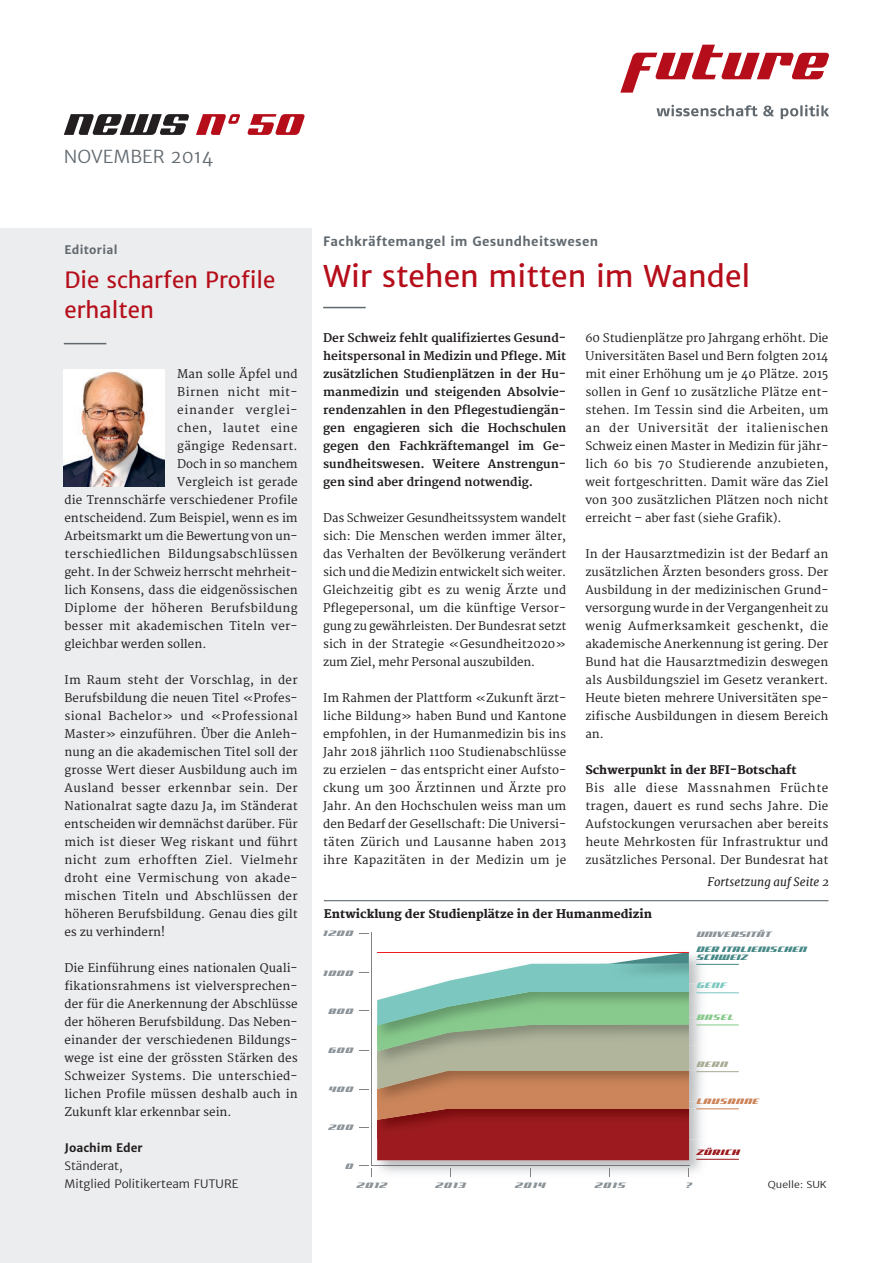
<style>
.page{position:relative;width:893px;height:1263px;background:#fff}
.page>*{position:absolute;margin:0;border:0;box-sizing:border-box;transform-origin:0 0}
.Titel-rot{font:30px "Merriweather Sans";color:#b50e1a}
.Editorial-Titel{font:22.5px/30px "Merriweather Sans";color:#b50e1a}
.Newsletter-Monat{font:300 18px "Merriweather Sans";color:#61696f}
.t1{font:15px "Bullet Small Caps Alt";color:#8a9399}
.t2{font:15px "Bullet Small Caps Alt";color:#478a87}
.t3{font:15px "Bullet Small Caps Alt";color:#7bc8c1}
.t4{font:15px "Bullet Small Caps Alt";color:#a7ac95}
.t5{font:15px "Bullet Small Caps Alt";color:#89ca8d}
.t6{font:13.8px "Bullet Small Caps Alt";color:#478a87;scale:1.09 1}
.t7{font:13.8px "Bullet Small Caps Alt";color:#8a9399;scale:1.09 1}
.t8{font:13.8px "Bullet Small Caps Alt";color:#cc8359;scale:1.09 1}
.t9{font:13.8px "Bullet Small Caps Alt";color:#7bc8c1;scale:1.09 1}
.t10{font:13.8px "Bullet Small Caps Alt";color:#a7ac95;scale:1.09 1}
.Rubriktitel{font:700 12.75px "Merriweather Sans";letter-spacing:.025em;color:#61696f}
.Fliesstext{font:11.7px/18px "Merriweather";letter-spacing:.01em;color:#231f20;text-align:justify}
.Lead{font:700 11.7px/18px "Merriweather";color:#231f20;text-align:justify}
.Fliesstext-Titel{font:800 11.7px "Merriweather";color:#231f20}
.Fliesstext-2{font:11.7px "Merriweather";letter-spacing:.035em;color:#231f20}
.Editorial-Funktion{font:300 11.7px "Merriweather Sans";color:#231f20}
.Fortsetztung{font:italic 11.7px "Merriweather";color:#231f20}
.Fliesstext-3{font:11.7px "Merriweather";letter-spacing:.03em;color:#231f20}
.Fliesstext-4{font:11.7px "Merriweather";letter-spacing:.065em;color:#231f20}
.Fliesstext-5{font:11.7px "Merriweather";letter-spacing:.04em;color:#231f20}
.Fliesstext-6{font:11.7px "Merriweather";letter-spacing:.055em;color:#231f20}
.Editorial-Autor{font:700 11.7px "Merriweather Sans";color:#231f20}
.Editorial-Rubriktite{font:700 11.7px "Merriweather Sans";letter-spacing:.025em;color:#61696f}
.t11{font:800 10.65px "Merriweather";color:#231f20;scale:1.09 1}
.t12{font:300 10.5px "Merriweather Sans";color:#231f20}
.t13{font:300 9.6px "Merriweather Sans";color:#231f20;scale:1.09 1}
</style>
<div class="page">
<hr style="left:323px;top:307px;width:43px;height:1px;background:#61696f">
<div style="left:0;top:228px;width:312px;height:1035px;background:#ecedef"></div>
<hr style="left:64px;top:343px;width:42px;height:1px;background:#61696f">
<img style="left:64px;top:369px;width:100px;height:117px">
<svg style="left:620px;top:45px;width:209px;height:48px"></svg>
<svg style="left:656px;top:105px;width:173px;height:14px"></svg>
<hr style="left:324px;top:900px;width:504px;height:1px;background:#61696f">
<svg style="left:359px;top:932px;width:380px;height:245px"></svg>
<p class="Newsletter-Monat" style="left:64px;top:146px;width:151px">NOVEMBER 2014</p>
<p class="Editorial-Rubriktite" style="left:64px;top:243px;width:55px">Editorial</p>
<p class="Editorial-Titel" style="left:64px;top:265px;width:212px">Die scharfen Profile erhalten</p>
<p class="Fliesstext" style="left:177px;top:365px;width:122px">Man solle Äpfel und</p>
<p class="Fliesstext-5" style="left:177px;top:385px;width:122px">Birnen nicht mit-</p>
<p class="Fliesstext-4" style="left:177px;top:403px;width:122px">einander verglei-</p>
<p class="Fliesstext-6" style="left:177px;top:421px;width:122px">chen, lautet eine</p>
<p class="Fliesstext-3" style="left:177px;top:439px;width:122px">gängige Redensart.</p>
<p class="Fliesstext" style="left:177px;top:455px;width:122px">Doch in so manchem</p>
<p class="Fliesstext" style="left:177px;top:473px;width:122px">Vergleich ist gerade</p>
<p class="Fliesstext" style="left:64px;top:491px;width:235px">die Trennschärfe verschiedener Profile</p>
<p class="Fliesstext" style="left:64px;top:509px;width:235px">entscheidend. Zum Beispiel, wenn es im</p>
<p class="Fliesstext" style="left:64px;top:527px;width:235px">Arbeitsmarkt um die Bewertung von un-</p>
<p class="Fliesstext-2" style="left:64px;top:547px;width:235px">terschiedlichen Bildungsabschlüssen</p>
<p class="Fliesstext" style="left:64px;top:563px;width:235px">geht. In der Schweiz herrscht mehrheit-</p>
<p class="Fliesstext" style="left:64px;top:581px;width:235px">lich Konsens, dass die eidgenössischen</p>
<p class="Fliesstext-2" style="left:64px;top:601px;width:235px">Diplome der höheren Berufsbildung</p>
<p class="Fliesstext" style="left:64px;top:617px;width:235px">besser mit akademischen Titeln ver-</p>
<p class="Fliesstext" style="left:64px;top:635px;width:143px">gleichbar werden sollen.</p>
<p class="Fliesstext" style="left:64px;top:671px;width:235px">Im Raum steht der Vorschlag, in der Berufsbildung die neuen Titel «Profes&shy;sional Bachelor» und «Professional Master» einzuführen. Über die Anleh&shy;nung an die akademischen Titel soll der grosse Wert dieser Ausbildung auch im Ausland besser erkennbar sein. Der Nationalrat sagte dazu Ja, im Ständerat entscheiden wir demnächst darüber. Für mich ist dieser Weg riskant und führt nicht zum erhofften Ziel. Vielmehr droht eine Vermischung von akade&shy;mischen Titeln und Abschlüssen der höheren Berufsbildung. Genau dies gilt es zu verhindern!</p>
<p class="Fliesstext" style="left:64px;top:959px;width:235px">Die Einführung eines nationalen Quali&shy;fikationsrahmens ist vielversprechen&shy;der für die Anerkennung der Abschlüsse der höheren Berufsbildung. Das Neben&shy;einander der verschiedenen Bildungs&shy;wege ist eine der grössten Stärken des Schweizer Systems. Die unterschied&shy;lichen Profile müssen deshalb auch in Zukunft klar erkennbar sein.</p>
<p class="Editorial-Autor" style="left:64px;top:1141px;width:80px">Joachim Eder</p>
<p class="Editorial-Funktion" style="left:64px;top:1159px;width:60px">Ständerat,</p>
<p class="Editorial-Funktion" style="left:64px;top:1177px;width:176px">Mitglied Politikerteam FUTURE</p>
<p class="Rubriktitel" style="left:323px;top:234px;width:277px">Fachkräftemangel im Gesundheitswesen</p>
<p class="Titel-rot" style="left:323px;top:258px;width:429px">Wir stehen mitten im Wandel</p>
<p class="Lead" style="left:323px;top:329px;width:245px">Der Schweiz fehlt qualifiziertes Gesund&shy;heitspersonal in Medizin und Pflege. Mit zusätzlichen Studienplätzen in der Hu&shy;manmedizin und steigenden Absolvie&shy;rendenzahlen in den Pflegestudiengän&shy;gen engagieren sich die Hochschulen gegen den Fachkräftemangel im Ge&shy;sundheitswesen. Weitere Anstrengun&shy;gen sind aber dringend notwendig.</p>
<p class="Fliesstext" style="left:323px;top:509px;width:245px">Das Schweizer Gesundheitssystem wandelt sich: D e Menschen werden immer älter, das Verhalten der Bevölkerung verändert sich und die Medizin entwickelt sich weiter.<br>Gleichzeitig gibt es zu wenig Ärzte und Pflegepersonal, um die künftige Versor&shy;gung zu gewährleisten. Der Bundesrat setzt sich in der Strategie «Gesundheit2020» zum Ziel, mehr Personal auszubilden.</p>
<p class="Fliesstext" style="left:323px;top:689px;width:245px">Im Rahmen der Plattform «Zukunft ärzt&shy;liche Bildung» haben Bund und Kantone empfohlen, in der Humanmedizin bis ins Jahr 2018 jährlich 1100 Studienabschlüsse zu erzielen – das entspricht einer Aufsto&shy;ckung um 300 Ärztinnen und Ärzte pro Jahr. An den Hochschulen weiss man um den Bedarf der Gesellschaft: Die Universi&shy;täten Zürich und Lausanne haben 2013 ihre Kapazitäten in der Medizin um je</p>
<p class="Fliesstext" style="left:585px;top:329px;width:245px">60 Studienplätze pro Jahrgang erhöht. Die Universitäten Basel und Bern folgten 2014 mit einer Erhöhung um je 40 Plätze. 2015 sollen in Genf 10 zusätzliche Plätze ent&shy;stehen. Im Tessin sind die Arbeiten, um an der Universität der italienischen Schweiz einen Master in Medizin für jähr&shy;lich 60 bis 70 Studierende anzubieten, weit fortgeschritten. Damit wäre das Ziel von 300 zusätzlichen Plätzen noch nicht erreicht – aber fast (siehe Grafik).</p>
<p class="Fliesstext" style="left:585px;top:545px;width:245px">In der Hausarztmedizin ist der Bedarf an zusätzlichen Ärzten besonders gross. Der Ausbildung in der medizinischen Grund&shy;versorgung wurde in der Vergangenheit zu wenig Aufmerksamkeit geschenkt, die akademische Anerkennung ist gering. Der Bund hat die Hausarztmedizin deswegen als Ausbildungsziel im Gesetz verankert.<br>Heute bieten mehrere Universitäten spe&shy;zifische Ausbildungen in diesem Bereich an.</p>
<p class="Fliesstext-Titel" style="left:585px;top:763px;width:213px">Schwerpunkt in der BFI-Botschaft</p>
<p class="Fliesstext" style="left:585px;top:779px;width:245px">Bis alle diese Massnahmen Früchte tragen, dauert es rund sechs Jahre. Die Aufstockungen verursachen aber bereits heute Mehrkosten für Infrastruktur und zusätzliches Personal. Der Bundesrat hat</p>
<p class="Fliesstext-Titel" style="left:324px;top:529px;width:324px">Evolution des places d’études en médecine humaine</p>
<p class="t11" style="left:323px;top:552px;width:298px">Evolution des places d’études en médecine humaine</p>
<p class="t1" style="left:705px;top:557px;width:53px">■❖ ▲▼</p>
<p class="t7" style="left:704px;top:577px;width:49px">■❖ ▲▼</p>
<p class="t2" style="left:697px;top:583px;width:114px">● ◆▲▲ ▼ ● ■■</p>
<p class="t6" style="left:696px;top:601px;width:105px">● ◆▲▲ ▼ ● ■■</p>
<p class="t3" style="left:713px;top:613px;width:24px">■➔❖</p>
<p class="t9" style="left:712px;top:628px;width:22px">■➔❖</p>
<p class="t5" style="left:714px;top:649px;width:8px">●</p>
<p class="t4" style="left:721px;top:700px;width:9px">■</p>
<p class="t10" style="left:720px;top:708px;width:9px">■</p>
<p class="t13" style="left:767px;top:833px;width:57px">Source: CUS</p>
<p class="t12" style="left:768px;top:836px;width:62px">Source: CUS</p>
<p class="Fliesstext-Titel" style="left:324px;top:907px;width:330px">Entwicklung der Studienplätze in der Humanmedizin</p>
<p class="Fortsetztung" style="left:707px;top:875px;width:123px">Fortsetzung auf Seite 2</p>
<p class="t7" style="left:704px;top:924px;width:63px">■❖ ▲▼▼</p>
<p class="t1" style="left:705px;top:936px;width:68px">■❖ ▲▼▼</p>
<p class="t6" style="left:726px;top:939px;width:49px">▼● ■▲</p>
<p class="t6" style="left:799px;top:939px;width:9px">■</p>
<p class="t9" style="left:712px;top:975px;width:9px">■</p>
<p class="t10" style="left:720px;top:1054px;width:9px">■</p>
<p class="t8" style="left:711px;top:1091px;width:39px">◆▲ ■■</p>
<p class="t13" style="left:768px;top:1179px;width:56px">Quelle: SUK</p>
</div>
